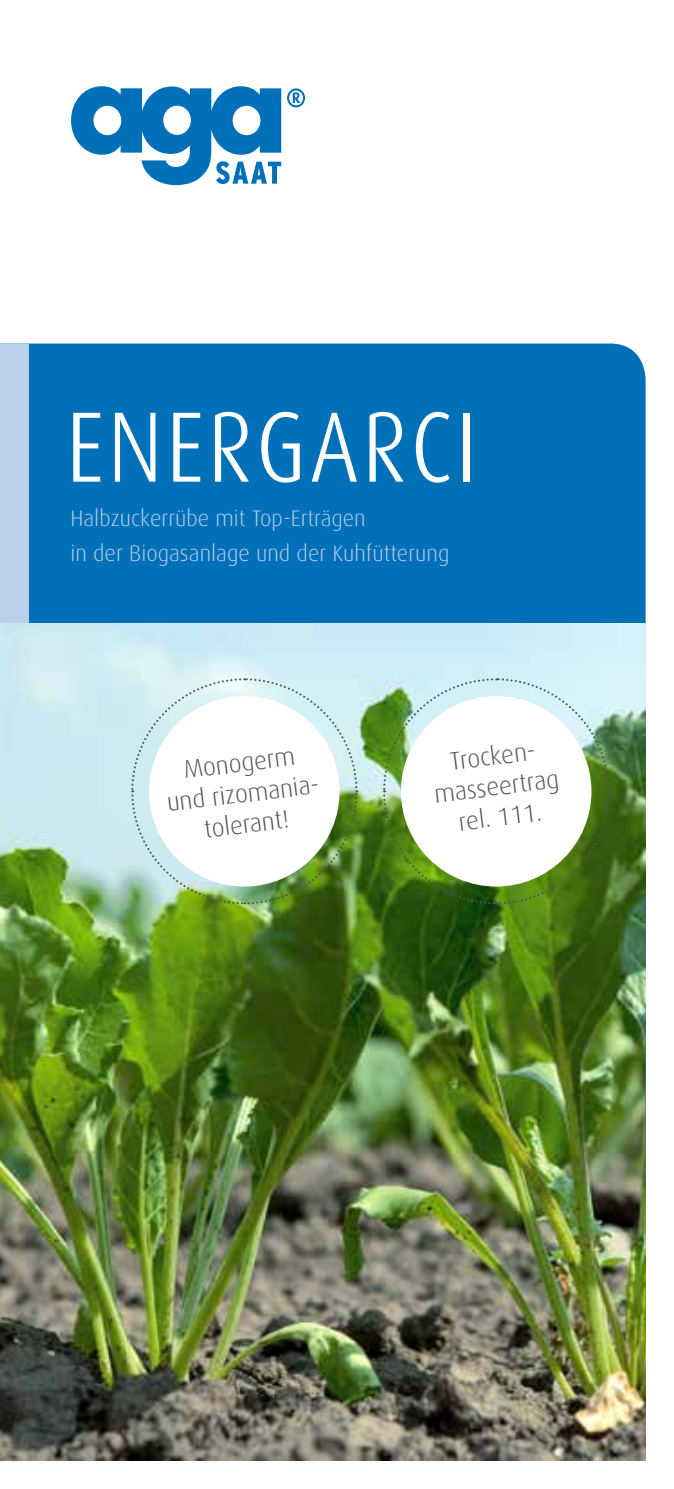
<style>
.page{position:relative;width:674px;height:1489px;background:#fff}
.page>*{position:absolute;margin:0;border:0;box-sizing:border-box;transform-origin:0 0}
.t1{font:300 100px "Dax Condensed";letter-spacing:.03em;color:#fff}
.t2{font:300 25.25px/30.8px "Dax";color:#505559;text-align:center}
.t3{font:300 22.5px/35px "Dax";color:#b6cee9}
</style>
<div class="page">
<div style="left:28px;top:343px;width:617px;height:280px;background:#0070b8"></div>
<div style="left:0;top:343px;width:28px;height:280px;background:#bdd0e9"></div>
<img style="left:0;top:623px;width:645px;height:837px">
<svg style="left:71px;top:86px;width:210px;height:99px"></svg>
<svg style="left:287px;top:88px;width:18px;height:19px"></svg>
<img style="left:382px;top:677px;width:228px;height:228px">
<div style="left:400px;top:696px;width:191px;height:190px;background:#fff;border-radius:50%"></div>
<img style="left:130px;top:677px;width:228px;height:228px">
<div style="left:149px;top:696px;width:190px;height:190px;background:#fff;border-radius:50%"></div>
<h1 class="t1" style="left:66px;top:392px;width:412px">ENERGARCI</h1>
<p class="t3" style="left:70px;top:501px;width:380px">Halbzuckerrübe mit Top-Erträgen<br>in der Biogasanlage und der Kuhfütterung</p>
<p class="t2" style="left:161px;top:757px;width:159px;rotate:-7deg">Monogerm<br>und rizomania&shy;tolerant!</p>
<p class="t2" style="left:428px;top:748px;width:127px;rotate:-7deg">Trocken&shy;masseertrag rel. 111.</p>
</div>
